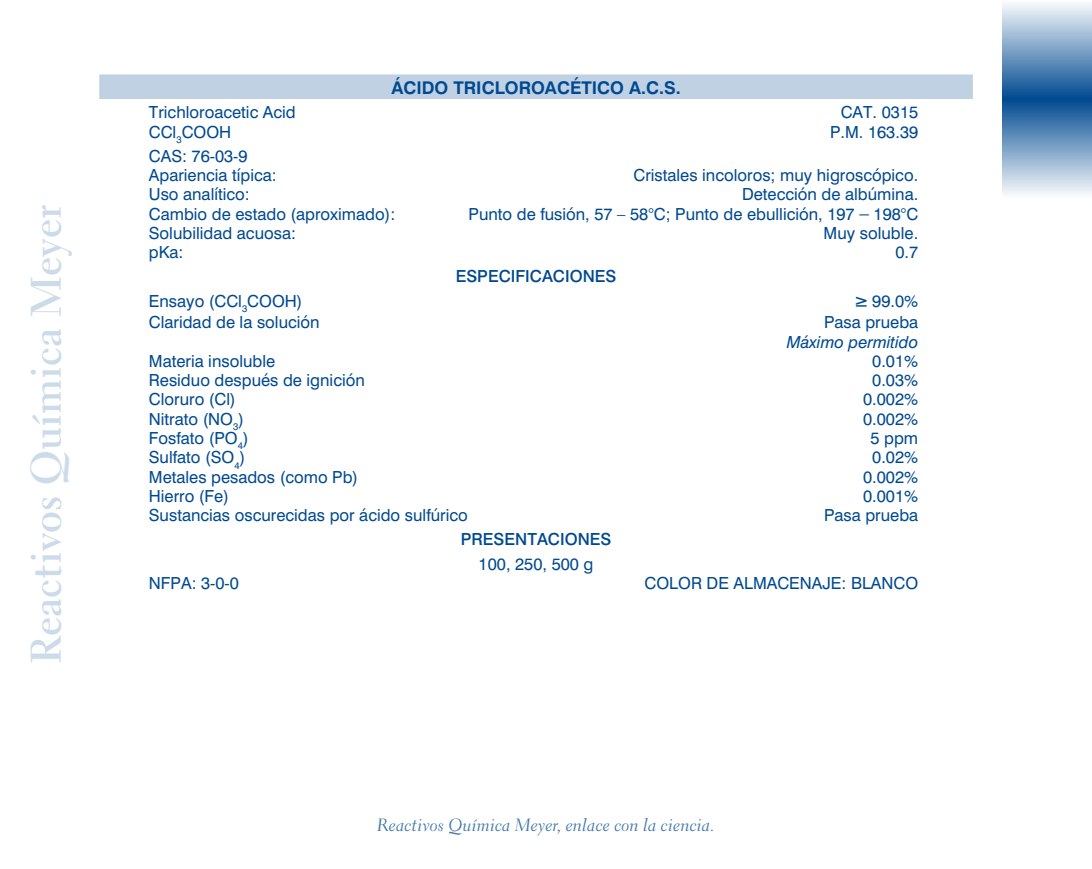
<style>
.page{position:relative;width:1092px;height:869px;background:#fff}
.page>*{position:absolute;margin:0;border:0;box-sizing:border-box;transform-origin:0 0}
.t1{font:42px "Transitional 521 BT Bold A";color:#ccdbe9}
.t2{font:17.5px "Transitional 521 BT Cursive A";color:#4076ac}
.t3{font:700 17.5px "Swiss 721 BT";color:#004990}
.t4{font:16.62px/19.2px "Swiss 721 BT";color:#004990}
.t5{font:500 16.62px "Swiss 721 BT";color:#004990}
.t6{font:italic 16.62px "Swiss 721 BT";color:#004990}
.s1{font-size:19.25px}
</style>
<div class="page">
<svg style="left:1002px;top:4px;width:89px;height:190px;background:#799fc4"></svg>
<div style="left:99px;top:74px;width:873px;height:25px;background:#bfd1e3"></div>
<h1 class="t1" style="left:20px;top:664px;width:461px;rotate:-90deg">Reactivos Química Meyer</h1>
<p class="t3" style="left:391px;top:77px;width:24px">ÁCIDO</p>
<p class="t3" style="left:453px;top:77px;width:12px">TRIC</p>
<p class="t3" style="left:494px;top:77px;width:25px">LORO</p>
<p class="t3" style="left:545px;top:77px;width:48px">ACÉTICO</p>
<p class="t3" style="left:629px;top:77px;width:53px">A.C.S.</p>
<p class="t4" style="left:149px;top:102px;width:148px">Trichloroacetic Acid</p>
<p class="t4" style="left:840px;top:102px;width:79px">CAT. 0315</p>
<p class="t4" style="left:149px;top:122px;width:84px">CCl<sub>3</sub>COOH</p>
<p class="t4" style="left:830px;top:122px;width:90px">P.M. 163.39</p>
<p class="t4" style="left:149px;top:146px;width:129px">CAS: 76-03-9<br>Apariencia típica:</p>
<p class="t4" style="left:633px;top:165px;width:286px">Cristales incoloros; muy higroscópico.</p>
<p class="t4" style="left:149px;top:184px;width:102px">Uso analítico:</p>
<p class="t4" style="left:742px;top:184px;width:178px">Detección de albúmina.</p>
<p class="t4" style="left:149px;top:204px;width:248px">Cambio de estado (aproximado):</p>
<p class="t4" style="left:468px;top:204px;width:451px">Punto de fusión, 57 – 58°C; Punto de ebullición, 197 <span class="s1">–</span> 198°C</p>
<p class="t4" style="left:149px;top:223px;width:149px">Solubilidad acuosa:</p>
<p class="t4" style="left:823px;top:223px;width:96px">Muy soluble.</p>
<p class="t4" style="left:149px;top:242px;width:36px">pKa:</p>
<p class="t4" style="left:895px;top:242px;width:24px">0.7</p>
<p class="t5" style="left:455px;top:266px;width:162px">ESPECIFICACIONES</p>
<p class="t4" style="left:149px;top:291px;width:155px">Ensayo (CCl<sub>3</sub>COOH)</p>
<p class="t4" style="left:855px;top:291px;width:65px">≥ 99.0%</p>
<p class="t4" style="left:149px;top:312px;width:172px">Claridad de la solución</p>
<p class="t4" style="left:824px;top:312px;width:96px">Pasa prueba</p>
<p class="t6" style="left:786px;top:331px;width:133px">Máximo permitido</p>
<p class="t4" style="left:149px;top:351px;width:128px">Materia insoluble</p>
<p class="t4" style="left:872px;top:351px;width:47px">0.01%</p>
<p class="t4" style="left:149px;top:370px;width:217px">Residuo después de ignición</p>
<p class="t4" style="left:872px;top:370px;width:47px">0.03%</p>
<p class="t4" style="left:149px;top:389px;width:88px">Cloruro (Cl)</p>
<p class="t4" style="left:863px;top:389px;width:57px">0.002%</p>
<p class="t4" style="left:149px;top:409px;width:97px">Nitrato (NO<sub>3</sub>)</p>
<p class="t4" style="left:863px;top:409px;width:57px">0.002%</p>
<p class="t4" style="left:149px;top:428px;width:101px">Fosfato (PO<sub>4</sub>)</p>
<p class="t4" style="left:870px;top:428px;width:49px">5 ppm</p>
<p class="t4" style="left:149px;top:447px;width:98px">Sulfato (SO<sub>4</sub>)</p>
<p class="t4" style="left:872px;top:447px;width:47px">0.02%</p>
<p class="t4" style="left:149px;top:466px;width:211px">Metales pesados (como Pb)</p>
<p class="t4" style="left:863px;top:466px;width:57px">0.002%</p>
<p class="t4" style="left:149px;top:486px;width:82px">Hierro (Fe)</p>
<p class="t4" style="left:863px;top:486px;width:57px">0.001%</p>
<p class="t4" style="left:149px;top:505px;width:320px">Sustancias oscurecidas por ácido sulfúrico</p>
<p class="t4" style="left:824px;top:505px;width:96px">Pasa prueba</p>
<p class="t5" style="left:460px;top:529px;width:152px">PRESENTACIONES</p>
<p class="t4" style="left:478px;top:553px;width:116px">100, 250, 500 g</p>
<p class="t4" style="left:149px;top:573px;width:91px">NFPA: 3-0-0</p>
<p class="t4" style="left:644px;top:573px;width:275px">COLOR DE ALMACENAJE: BLANCO</p>
<p class="t2" style="left:377px;top:814px;width:339px">Reactivos Química Meyer, enlace con la ciencia.</p>
</div>
